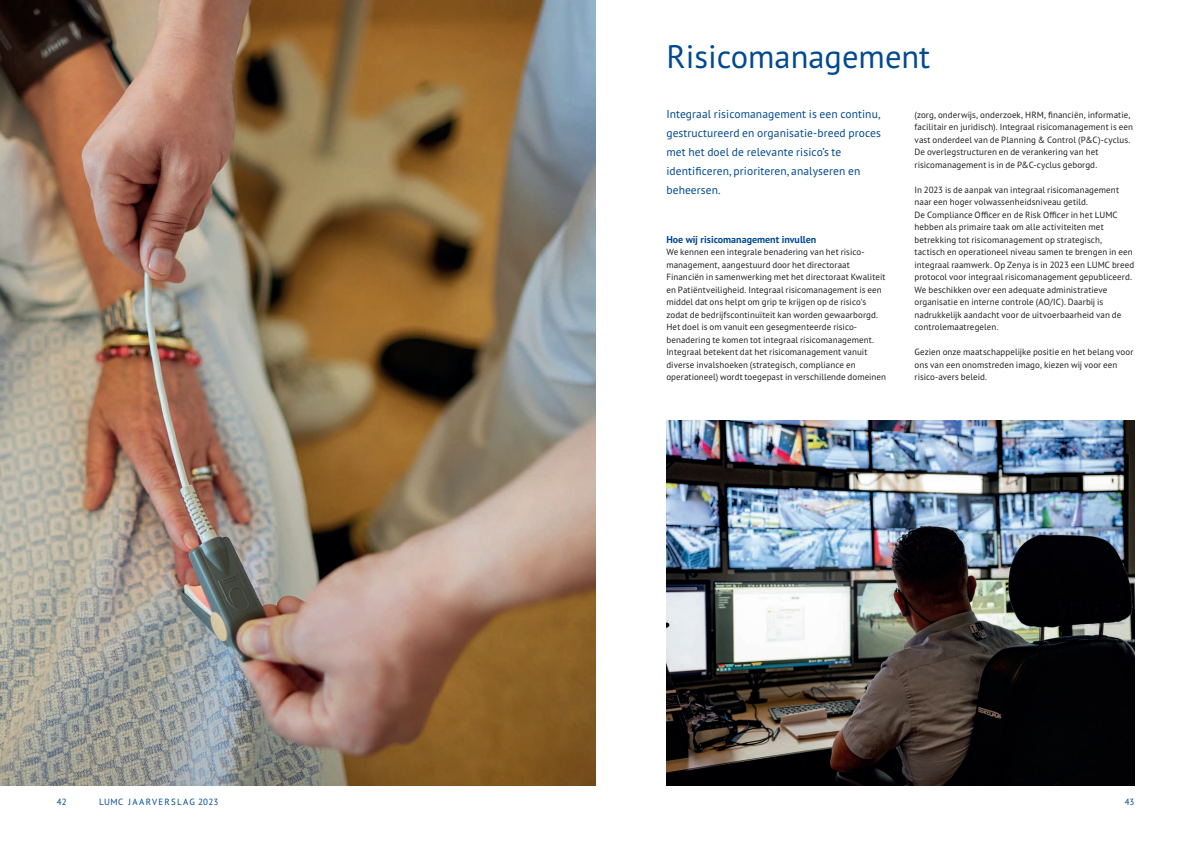
<style>
.page{position:relative;width:1191px;height:842px;background:#fff}
.page>*{position:absolute;margin:0;border:0;box-sizing:border-box;transform-origin:0 0}
.kop_blauw{font:32.5px "PT Sans Pro";color:#014990}
.intro{font:11.5px/19px "PT Sans Pro";letter-spacing:.01em;color:#014990}
.subkopje_blauw{font:700 10px "PT Sans Pro";color:#014990}
.broodtekst{font:9px/12.5px "PT Sans Pro";letter-spacing:.01em;color:#231f20}
.broodtekst-2{font:9px "PT Sans Pro";letter-spacing:.115em;color:#014990}
</style>
<div class="page">
<img style="left:0;top:0;width:595px;height:785px">
<img style="left:666px;top:421px;width:468px;height:364px">
<p class="kop_blauw" style="left:666px;top:35px;width:265px">Risicomanagement</p>
<p class="intro" style="left:666px;top:104px;width:216px">Integraal risicomanagement is een continu, gestructureerd en organisatie-breed proces met het doel de relevante risico’s te identificeren, prioriteren, analyseren en beheersen.</p>
<p class="broodtekst" style="left:914px;top:108px;width:220px">(zorg, onderwijs, onderzoek, HRM, financiën, informatie, facilitair en juridisch). Integraal risicomanagement is een vast onderdeel van de Planning &amp; Control (P&amp;C)-cyclus.<br>De overlegstructuren en de verankering van het risicomanagement is in de P&amp;C-cyclus geborgd.</p>
<p class="broodtekst" style="left:914px;top:183px;width:221px">In 2023 is de aanpak van integraal risicomanagement naar een hoger volwassenheidsniveau getild.<br>De Compliance Officer en de Risk Officer in het LUMC hebben als primaire taak om alle activiteiten met betrekking tot risicomanagement op strategisch, tactisch en operationeel niveau samen te brengen in een integraal raamwerk. Op Zenya is in 2023 een LUMC breed protocol voor integraal risicomanagement gepubliceerd.</p>
<p class="broodtekst" style="left:914px;top:283px;width:208px">We beschikken over een adequate administratieve organisatie en interne controle (AO/IC). Daarbij is nadrukkelijk aandacht voor de uitvoerbaarheid van de controlemaatregelen.</p>
<p class="broodtekst" style="left:914px;top:345px;width:220px">Gezien onze maatschappelijke positie en het belang voor ons van een onomstreden imago, kiezen wij voor een risico-avers beleid.</p>
<p class="subkopje_blauw" style="left:666px;top:232px;width:151px">Hoe wij risicomanagement invullen</p>
<p class="broodtekst" style="left:666px;top:245px;width:221px">We kennen een integrale benadering van het risico&shy;management, aangestuurd door het directoraat Financiën in samenwerking met het directoraat Kwaliteit en Patiëntveiligheid. Integraal risicomanagement is een middel dat ons helpt om grip te krijgen op de risico’s zodat de bedrijfscontinuïteit kan worden gewaarborgd.<br>Het doel is om vanuit een gesegmenteerde risico&shy;benadering te komen tot integraal risicomanagement.<br>Integraal betekent dat het risicomanagement vanuit diverse invalshoeken (strategisch, compliance en operationeel) wordt toegepast in verschillende domeinen</p>
<p class="broodtekst-2" style="left:57px;top:796px;width:11px">42</p>
<p class="broodtekst-2" style="left:99px;top:796px;width:121px">LUMC JAARVERSLAG 2023</p>
<p class="broodtekst-2" style="left:1124px;top:796px;width:11px">43</p>
</div>
